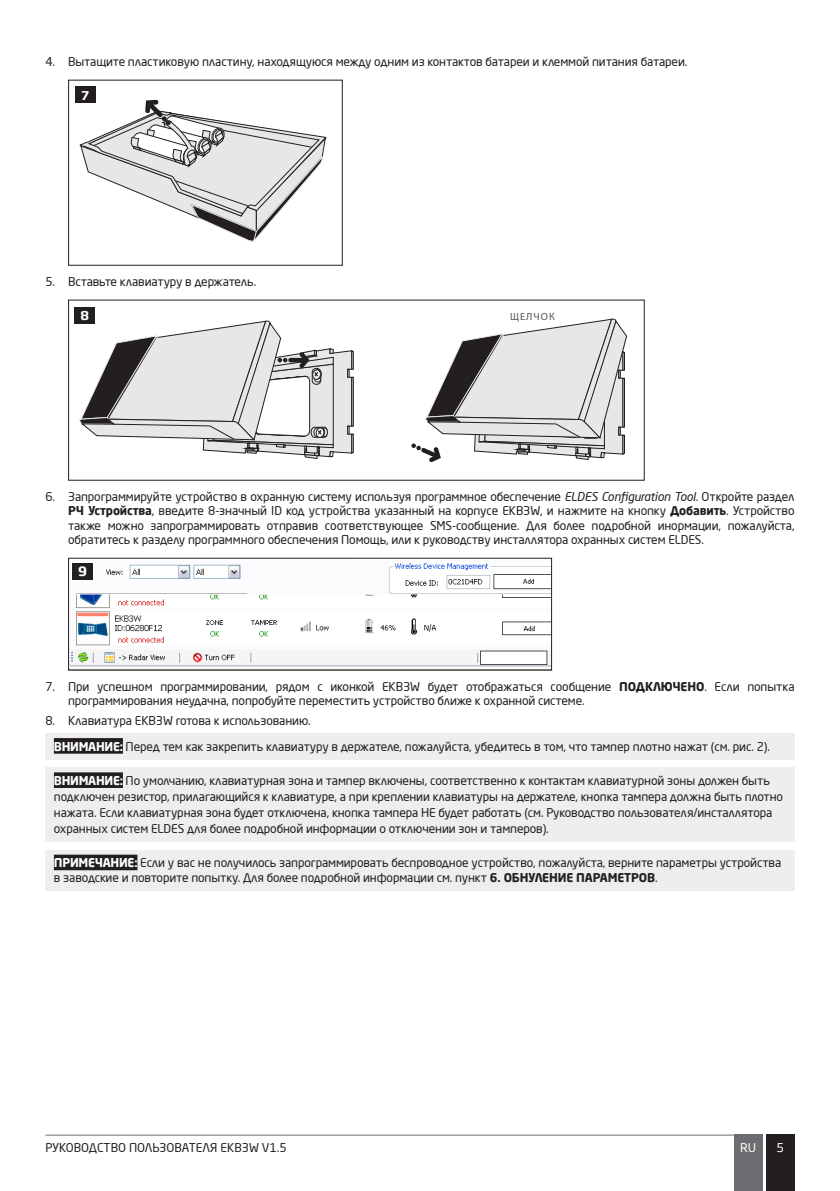
<style>
.page{position:relative;width:840px;height:1191px;background:#fff}
.page>*{position:absolute;margin:0;border:0;box-sizing:border-box;transform-origin:0 0}
.t1{font:700 12.8px "Soho Gothic Pro";color:#fff}
.text{font:12px/14.4px "Neo Sans Pro";letter-spacing:-.01em;color:#231f20}
.t2{font:12px "Soho Gothic Pro";color:#fff}
.t3{font:700 12px "Soho Gothic Pro";color:#fff}
.t4{font:10.4px "Myriad Pro";letter-spacing:.1em;color:#57585a}
.s1{font-style:italic}
.s2{font-weight:700}
.s3{font-weight:700;color:#fff}
</style>
<div class="page">
<div style="left:765px;top:1134px;width:29px;height:57px;background:#231f20"></div>
<div style="left:733px;top:1134px;width:28px;height:57px;background:#6c6d70"></div>
<hr style="left:45px;top:1134px;width:688px;height:1px;background:#6c6d70">
<svg style="left:79px;top:100px;width:248px;height:142px"></svg>
<div style="left:68px;top:80px;width:274px;height:186px;border:1px solid #231f20"></div>
<div style="left:75px;top:87px;width:21px;height:16px;background:#231f20"></div>
<svg style="left:411px;top:318px;width:216px;height:144px"></svg>
<svg style="left:79px;top:320px;width:275px;height:139px"></svg>
<div style="left:68px;top:299px;width:576px;height:182px;border:1px solid #231f20"></div>
<div style="left:74px;top:307px;width:21px;height:17px;background:#231f20"></div>
<img style="left:70px;top:562px;width:479px;height:105px">
<div style="left:72px;top:563px;width:21px;height:16px;background:#231f20"></div>
<div style="left:45px;top:733px;width:749px;height:26px;background:#eeeeef"></div>
<div style="left:54px;top:738px;width:69px;height:15px;background:#231f20"></div>
<div style="left:45px;top:767px;width:749px;height:74px;background:#eeeeef"></div>
<div style="left:54px;top:772px;width:69px;height:16px;background:#231f20"></div>
<div style="left:45px;top:849px;width:749px;height:41px;background:#eeeeef"></div>
<div style="left:54px;top:854px;width:83px;height:16px;background:#231f20"></div>
<p class="text" style="left:45px;top:54px;width:643px">4. Вытащите пластиковую пластину, находящуюся между одним из контактов батареи и клеммой питания батареи.</p>
<p class="t3" style="left:81px;top:86px;width:9px">7</p>
<p class="text" style="left:45px;top:274px;width:212px">5. Вставьте клавиатуру в держатель.</p>
<p class="t3" style="left:80px;top:306px;width:10px">8</p>
<p class="t4" style="left:509px;top:310px;width:46px">ЩЕЛЧОК</p>
<p class="text" style="left:68px;top:489px;width:727px;text-align:justify;text-indent:-23px">6. Запрограммируйте устройство в охранную систему используя программное обеспечение <span class="s1">ELDES Configuration Tool</span>. Откройте раздел <span class="s2">РЧ Устройства</span>, введите 8-значный ID код устройства указанный на корпусе EKB3W, и нажмите на кнопку <span class="s2">Добавить</span>. Устройство также можно запрограммировать отправив соответствующее SMS-сообщение. Для более подробной инормации, пожалуйста, обратитесь к разделу программного обеспечения Помощь, или к руководству инсталлятора охранных систем ELDES.</p>
<p class="t1" style="left:78px;top:561px;width:10px">9</p>
<p class="text" style="left:68px;top:679px;width:727px;text-indent:-23px">7. При успешном программировании, рядом с иконкой EKB3W будет отображаться сообщение <span class="s2">ПОДКЛЮЧЕНО</span>. Если попытка программирования неудачна, попробуйте переместить устройство ближе к охранной системе.</p>
<p class="text" style="left:45px;top:713px;width:267px">8. Клавиатура EKB3W готова к использованию.</p>
<p class="text" style="left:54px;top:739px;width:717px"><span class="s3">ВНИМАНИЕ:</span> Перед тем как закрепить клавиатуру в держателе, пожалуйста, убедитесь в том, что тампер плотно нажат (см. рис. 2).</p>
<p class="text" style="left:54px;top:772px;width:730px;line-height:16px"><span class="s3">ВНИМАНИЕ:</span> По умолчанию, клавиатурная зона и тампер включены, соответственно к контактам клавиатурной зоны должен быть подключен резистор, прилагающийся к клавиатуре, а при креплении клавиатуры на держателе, кнопка тампера должна быть плотно нажата. Если клавиатурная зона будет отключена, кнопка тампера НЕ будет работать (см. Руководство пользователя/инсталлятора охранных систем ELDES для более подробной информации о отключении зон и тамперов).</p>
<p class="text" style="left:54px;top:855px;width:728px"><span class="s3">ПРИМЕЧАНИЕ:</span> Если у вас не получилось запрограммировать беспроводное устройство, пожалуйста, верните параметры устройства в заводские и повторите попытку. Для более подробной информации см. пункт <span class="s2">6. ОБНУЛЕНИЕ ПАРАМЕТРОВ</span>.</p>
<p class="text" style="left:45px;top:1140px;width:243px">РУКОВОДСТВО ПОЛЬЗОВАТЕЛЯ EKB3W V1.5</p>
<p class="t2" style="left:739px;top:1138px;width:18px">RU</p>
<p class="t2" style="left:776px;top:1137px;width:9px">5</p>
</div>
